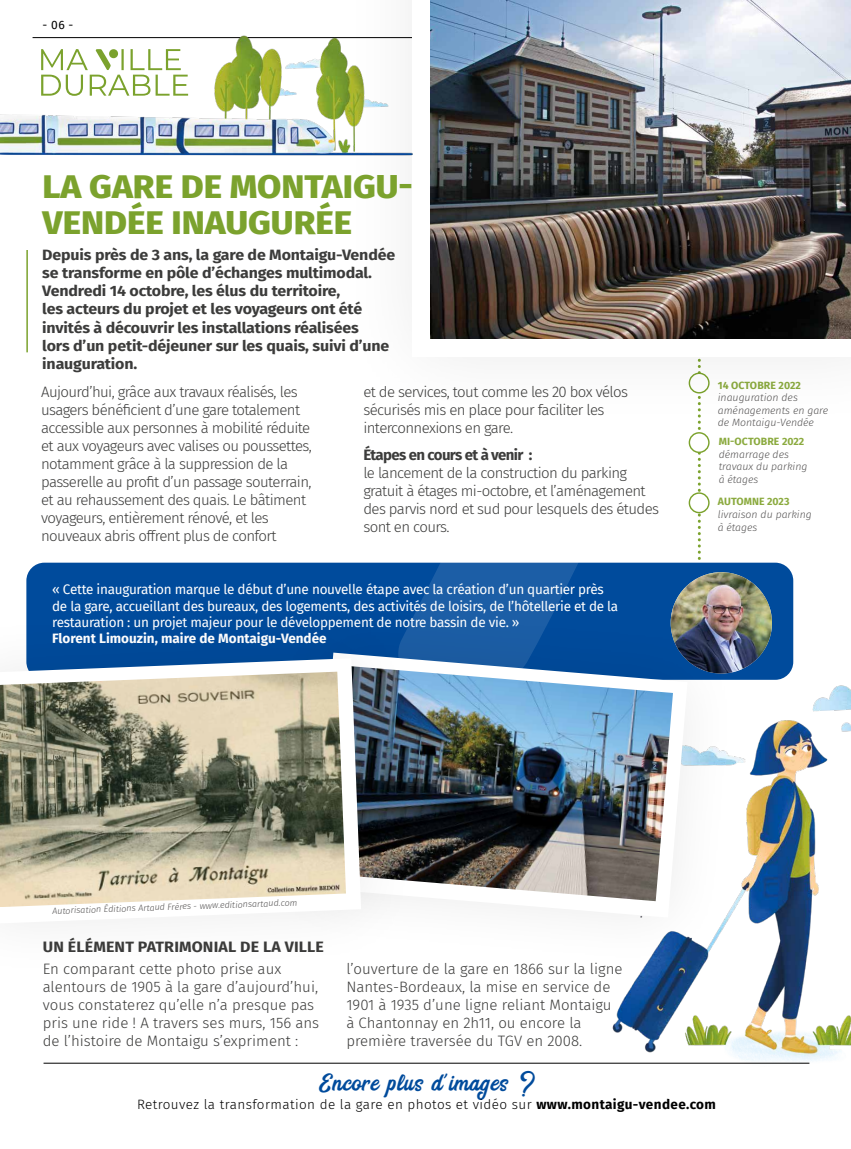
<style>
.page{position:relative;width:851px;height:1149px;background:#fff}
.page>*{position:absolute;margin:0;border:0;box-sizing:border-box;transform-origin:0 0}
.t1{font:800 33px/36px "Fira Sans";color:#7ba22d;scale:1.06 1}
.t2{font:28.8px "Bring Heart";letter-spacing:.03em;color:#004b9c}
.t3{font:300 15px/18px "Fira Sans";letter-spacing:-.04em;color:#3c3c3b}
.t4{font:300 15px/18px "Fira Sans";color:#3c3c3b}
.t5{font:700 15px/18px "Fira Sans";letter-spacing:-.01em;color:#3c3c3b;scale:1.06 1}
.t6{font:700 15px "Fira Sans";letter-spacing:.01em;color:#3c3c3b;scale:1.06 1}
.t7{font:700 15px "Fira Sans";letter-spacing:-.04em;color:#3c3c3b}
.t8{font:13.5px/16.2px "Fira Sans";letter-spacing:-.02em;color:#fff}
.t9{font:300 13.5px "Fira Sans";letter-spacing:.03em;color:#000}
.t10{font:700 13.5px "Fira Sans";color:#fff}
.t11{font:12px "Fira Sans";color:#000}
.t12{font:italic 300 10.5px/12.6px "Fira Sans";color:#555454}
.t13{font:700 10.5px "Fira Sans";color:#8baa3f}
.t14{font:italic 300 9px "Fira Sans";color:#555454}
.s1{font-weight:700}
</style>
<div class="page">
<svg style="left:697px;top:453px;width:3px;height:107px"></svg>
<div style="left:26px;top:562px;width:767px;height:117px;background:#004b9c;border-radius:18px"></div>
<svg style="left:392px;top:562px;width:297px;height:35px"></svg>
<img style="left:579px;top:668px;width:271px;height:396px">
<svg style="left:689px;top:432px;width:19px;height:20px"></svg>
<div style="left:688px;top:432px;width:21px;height:21px;border:1px solid #7ba22d;border-radius:50%"></div>
<svg style="left:689px;top:493px;width:19px;height:19px"></svg>
<div style="left:688px;top:492px;width:21px;height:21px;border:1px solid #7ba22d;border-radius:50%"></div>
<div style="left:336px;top:0;width:514px;height:433px;background:#fefefe"></div>
<img style="left:431px;top:0;width:419px;height:338px">
<hr style="left:26px;top:250px;width:2px;height:102px;background:#7ba22d">
<img style="left:670px;top:572px;width:101px;height:101px;border-radius:51px">
<div style="left:259px;top:597px;width:483px;height:375px;background:#000;opacity:.09"></div>
<svg style="left:420px;top:652px;width:267px;height:265px"></svg>
<img style="left:420px;top:665px;width:253px;height:235px">
<div style="left:0;top:598px;width:420px;height:385px;background:#000;opacity:.09"></div>
<svg style="left:0;top:658px;width:361px;height:265px"></svg>
<img style="left:0;top:671px;width:346px;height:235px">
<img style="left:0;top:35px;width:413px;height:121px">
<hr style="left:44px;top:1062px;width:765px;height:1px;background:#000">
<p class="t11" style="left:43px;top:16px;width:32px">- 06 -</p>
<h1 class="t1" style="left:42px;top:166px;width:351px">LA GARE DE MONTAIGU-<br>VENDÉE INAUGURÉE</h1>
<p class="t5" style="left:42px;top:245px;width:334px">Depuis près de 3 ans, la gare de Montaigu-Vendée se transforme en pôle d’échanges multimodal.<br>Vendredi 14 octobre, les élus du territoire,<br>les acteurs du projet et les voyageurs ont été invités à découvrir les installations réalisées<br>lors d’un petit-déjeuner sur les quais, suivi d’une inauguration.</p>
<p class="t3" style="left:41px;top:383px;width:272px">Aujourd’hui, grâce aux travaux réalisés, les usagers bénéficient d’une gare totalement accessible aux personnes à mobilité réduite et aux voyageurs avec valises ou poussettes, notamment grâce à la suppression de la passerelle au profit d’un passage souterrain, et au rehaussement des quais. Le bâtiment voyageurs, entièrement rénové, et les nouveaux abris offrent plus de confort</p>
<p class="t3" style="left:363px;top:383px;width:266px">et de services, tout comme les 20 box vélos sécurisés mis en place pour faciliter les interconnexions en gare.</p>
<p class="t7" style="left:363px;top:442px;width:170px">Étapes en cours et à venir :</p>
<p class="t3" style="left:363px;top:463px;width:297px">le lancement de la construction du parking gratuit à étages mi-octobre, et l’aménagement des parvis nord et sud pour lesquels des études sont en cours.</p>
<p class="t8" style="left:52px;top:581px;width:567px">« Cette inauguration marque le début d’une nouvelle étape avec la création d’un quartier près de la gare, accueillant des bureaux, des logements, des activités de loisirs, de l’hôtellerie et de la restauration : un projet majeur pour le développement de notre bassin de vie. »</p>
<p class="t10" style="left:52px;top:626px;width:276px">Florent Limouzin, maire de Montaigu-Vendée</p>
<p class="t13" style="left:717px;top:376px;width:85px">14 OCTOBRE 2022</p>
<p class="t12" style="left:717px;top:391px;width:112px">inauguration des aménagements en gare de Montaigu-Vendée</p>
<p class="t13" style="left:718px;top:432px;width:87px">MI-OCTOBRE 2022</p>
<p class="t12" style="left:718px;top:447px;width:90px">démarrage des travaux du parking à étages</p>
<p class="t13" style="left:717px;top:492px;width:73px">AUTOMNE 2023</p>
<p class="t12" style="left:717px;top:508px;width:95px">livraison du parking à étages</p>
<p class="t14" style="left:52px;top:904px;width:247px;rotate:-2deg">Autorisation Éditions Artaud Frères - www.editionsartaud.com</p>
<p class="t6" style="left:43px;top:934px;width:267px">UN ÉLÉMENT PATRIMONIAL DE LA VILLE</p>
<p class="t4" style="left:43px;top:959px;width:278px">En comparant cette photo prise aux alentours de 1905 à la gare d’aujourd’hui, vous constaterez qu’elle n’a presque pas pris une ride ! A travers ses murs, 156 ans de l’histoire de Montaigu s’expriment :</p>
<p class="t4" style="left:346px;top:959px;width:277px">l’ouverture de la gare en 1866 sur la ligne Nantes-Bordeaux, la mise en service de 1901 à 1935 d’une ligne reliant Montaigu à Chantonnay en 2h11, ou encore la première traversée du TGV en 2008.</p>
<h2 class="t2" style="left:319px;top:1066px;width:216px">Encore plus d’images ?</h2>
<p class="t9" style="left:137px;top:1094px;width:580px">Retrouvez la transformation de la gare en photos et vidéo sur <span class="s1">www.montaigu-vendee.com</span></p>
</div>
